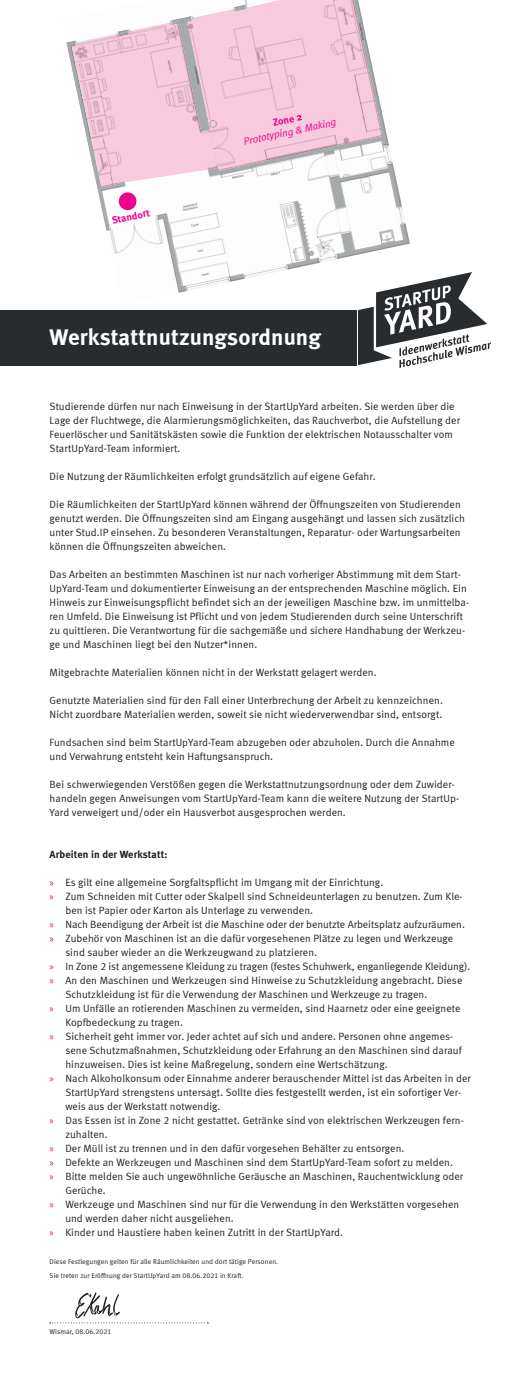
<style>
.page{position:relative;width:521px;height:1389px;background:#fff}
.page>*{position:absolute;margin:0;border:0;box-sizing:border-box;transform-origin:0 0}
.t1{font:22.75px "Meta Bold LF";letter-spacing:.005em;color:#fff}
.t2{font:10.5px/14px "Meta Normal LF";letter-spacing:.01em;color:#231f20}
.t3{font:10.5px "Meta Bold LF";letter-spacing:.01em;color:#231f20}
.t4{font:italic 10.24px "Meta Normal LF";color:#ed028c}
.t5{font:700 10.24px "Meta";color:#ed028c}
.t6{font:7px/14px "Meta Normal LF";letter-spacing:.01em;color:#231f20}
.s1{font-family:"Myriad Pro";color:#ed028c}
</style>
<div class="page">
<img style="left:66px;top:14px;width:344px;height:279px">
<img style="left:72px;top:15px;width:171px;height:172px">
<img style="left:211px;top:0;width:171px;height:166px">
<svg style="left:118px;top:192px;width:19px;height:19px"></svg>
<div style="left:0;top:311px;width:357px;height:55px;background:#292c2f"></div>
<svg style="left:358px;top:272px;width:133px;height:96px"></svg>
<svg style="left:50px;top:1292px;width:158px;height:31px"></svg>
<p class="t5" style="left:111px;top:215px;width:40px;rotate:-12deg">Standort</p>
<p class="t5" style="left:272px;top:117px;width:31px;rotate:-12deg">Zone 2</p>
<p class="t4" style="left:243px;top:136px;width:96px;rotate:-12deg">Prototyping &amp; Making</p>
<h1 class="t1" style="left:50px;top:324px;width:273px">Werkstattnutzungsordnung</h1>
<p class="t2" style="left:50px;top:399px;width:412px">Studierende dürfen nur nach Einweisung in der StartUpYard arbeiten. Sie werden über die Lage der Fluchtwege, die Alarmierungsmöglichkeiten, das Rauchverbot, die Aufstellung der Feuerlöscher und Sanitätskästen sowie die Funktion der elektrischen Notausschalter vom StartUpYard-Team informiert.</p>
<p class="t2" style="left:50px;top:469px;width:327px">Die Nutzung der Räumlichkeiten erfolgt grundsätzlich auf eigene Gefahr.</p>
<p class="t2" style="left:50px;top:497px;width:417px">Die Räumlichkeiten der StartUpYard können während der Öffnungszeiten von Studierenden genutzt werden. Die Öffnungszeiten sind am Eingang ausgehängt und lassen sich zusätzlich unter Stud.IP einsehen. Zu besonderen Veranstaltungen, Reparatur- oder Wartungsarbeiten können die Öffnungszeiten abweichen.</p>
<p class="t2" style="left:50px;top:567px;width:421px">Das Arbeiten an bestimmten Maschinen ist nur nach vorheriger Abstimmung mit dem Start-UpYard-Team und dokumentierter Einweisung an der entsprechenden Maschine möglich. Ein Hinweis zur Einweisungspflicht befindet sich an der jeweiligen Maschine bzw. im unmittelba&shy;ren Umfeld. Die Einweisung ist Pflicht und von jedem Studierenden durch seine Unterschrift zu quittieren. Die Verantwortung für die sachgemäße und sichere Handhabung der Werkzeu&shy;ge und Maschinen liegt bei den Nutzer*innen.</p>
<p class="t2" style="left:50px;top:665px;width:328px">Mitgebrachte Materialien können nicht in der Werkstatt gelagert werden.</p>
<p class="t2" style="left:50px;top:693px;width:395px">Genutzte Materialien sind für den Fall einer Unterbrechung der Arbeit zu kennzeichnen.<br>Nicht zuordbare Materialien werden, soweit sie nicht wiederverwendbar sind, entsorgt.</p>
<p class="t2" style="left:50px;top:735px;width:407px">Fundsachen sind beim StartUpYard-Team abzugeben oder abzuholen. Durch die Annahme und Verwahrung entsteht kein Haftungsanspruch.</p>
<p class="t2" style="left:50px;top:777px;width:411px">Bei schwerwiegenden Verstößen gegen die Werkstattnutzungsordnung oder dem Zuwider&shy;handeln gegen Anweisungen vom StartUpYard-Team kann die weitere Nutzung der StartUp-<br>Yard verweigert und/oder ein Hausverbot ausgesprochen werden.</p>
<p class="t3" style="left:50px;top:848px;width:119px">Arbeiten in der Werkstatt:</p>
<p class="t2" style="left:50px;top:875px;width:335px"><span class="s1">»</span> Es gilt eine allgemeine Sorgfaltspflicht im Umgang mit der Einrichtung.</p>
<p class="t2" style="left:50px;top:889px;width:414px"><span class="s1">»</span> Zum Schneiden mit Cutter oder Skalpell sind Schneideunterlagen zu benutzen. Zum Kle-</p>
<p class="t2" style="left:65px;top:903px;width:249px">ben ist Papier oder Karton als Unterlage zu verwenden.</p>
<p class="t2" style="left:50px;top:917px;width:417px"><span class="s1">»</span> Nach Beendigung der Arbeit ist die Maschine oder der benutzte Arbeitsplatz aufzuräumen.</p>
<p class="t2" style="left:50px;top:931px;width:405px"><span class="s1">»</span> Zubehör von Maschinen ist an die dafür vorgesehenen Plätze zu legen und Werkzeuge</p>
<p class="t2" style="left:65px;top:945px;width:253px">sind sauber wieder an die Werkzeugwand zu platzieren.</p>
<p class="t2" style="left:50px;top:959px;width:422px"><span class="s1">»</span> In Zone 2 ist angemessene Kleidung zu tragen (festes Schuhwerk, enganliegende Kleidung).</p>
<p class="t2" style="left:50px;top:973px;width:414px"><span class="s1">»</span> An den Maschinen und Werkzeugen sind Hinweise zu Schutzkleidung angebracht. Diese</p>
<p class="t2" style="left:65px;top:987px;width:363px">Schutzkleidung ist für die Verwendung der Maschinen und Werkzeuge zu tragen.</p>
<p class="t2" style="left:50px;top:1001px;width:412px"><span class="s1">»</span> Um Unfälle an rotierenden Maschinen zu vermeiden, sind Haarnetz oder eine geeignete</p>
<p class="t2" style="left:65px;top:1015px;width:119px">Kopfbedeckung zu tragen.</p>
<p class="t2" style="left:50px;top:1029px;width:405px"><span class="s1">»</span> Sicherheit geht immer vor. Jeder achtet auf sich und andere. Personen ohne angemes-</p>
<p class="t2" style="left:65px;top:1043px;width:398px">sene Schutzmaßnahmen, Schutzkleidung oder Erfahrung an den Maschinen sind darauf</p>
<p class="t2" style="left:65px;top:1057px;width:324px">hinzuweisen. Dies ist keine Maßregelung, sondern eine Wertschätzung.</p>
<p class="t2" style="left:50px;top:1071px;width:423px"><span class="s1">»</span> Nach Alkoholkonsum oder Einnahme anderer berauschender Mittel ist das Arbeiten in der</p>
<p class="t2" style="left:65px;top:1085px;width:397px">StartUpYard strengstens untersagt. Sollte dies festgestellt werden, ist ein sofortiger Ver-</p>
<p class="t2" style="left:65px;top:1099px;width:157px">weis aus der Werkstatt notwendig.</p>
<p class="t2" style="left:50px;top:1113px;width:416px"><span class="s1">»</span> Das Essen ist in Zone 2 nicht gestattet. Getränke sind von elektrischen Werkzeugen fern-</p>
<p class="t2" style="left:65px;top:1127px;width:44px">zuhalten.</p>
<p class="t2" style="left:50px;top:1141px;width:356px"><span class="s1">»</span> Der Müll ist zu trennen und in den dafür vorgesehen Behälter zu entsorgen.</p>
<p class="t2" style="left:50px;top:1155px;width:405px"><span class="s1">»</span> Defekte an Werkzeugen und Maschinen sind dem StartUpYard-Team sofort zu melden.</p>
<p class="t2" style="left:50px;top:1169px;width:415px"><span class="s1">»</span> Bitte melden Sie auch ungewöhnliche Geräusche an Maschinen, Rauchentwicklung oder</p>
<p class="t2" style="left:65px;top:1183px;width:42px">Gerüche.</p>
<p class="t2" style="left:50px;top:1197px;width:411px"><span class="s1">»</span> Werkzeuge und Maschinen sind nur für die Verwendung in den Werkstätten vorgesehen</p>
<p class="t2" style="left:65px;top:1211px;width:170px">und werden daher nicht ausgeliehen.</p>
<p class="t2" style="left:50px;top:1225px;width:295px"><span class="s1">»</span> Kinder und Haustiere haben keinen Zutritt in der StartUpYard.</p>
<p class="t6" style="left:50px;top:1254px;width:230px">Diese Festlegungen gelten für alle Räumlichkeiten und dort tätige Personen.<br>Sie treten zur Eröffnung der StartUpYard am 08.06.2021 in Kraft.</p>
<p class="t6" style="left:50px;top:1324px;width:63px">Wismar, 08.06.2021</p>
</div>
